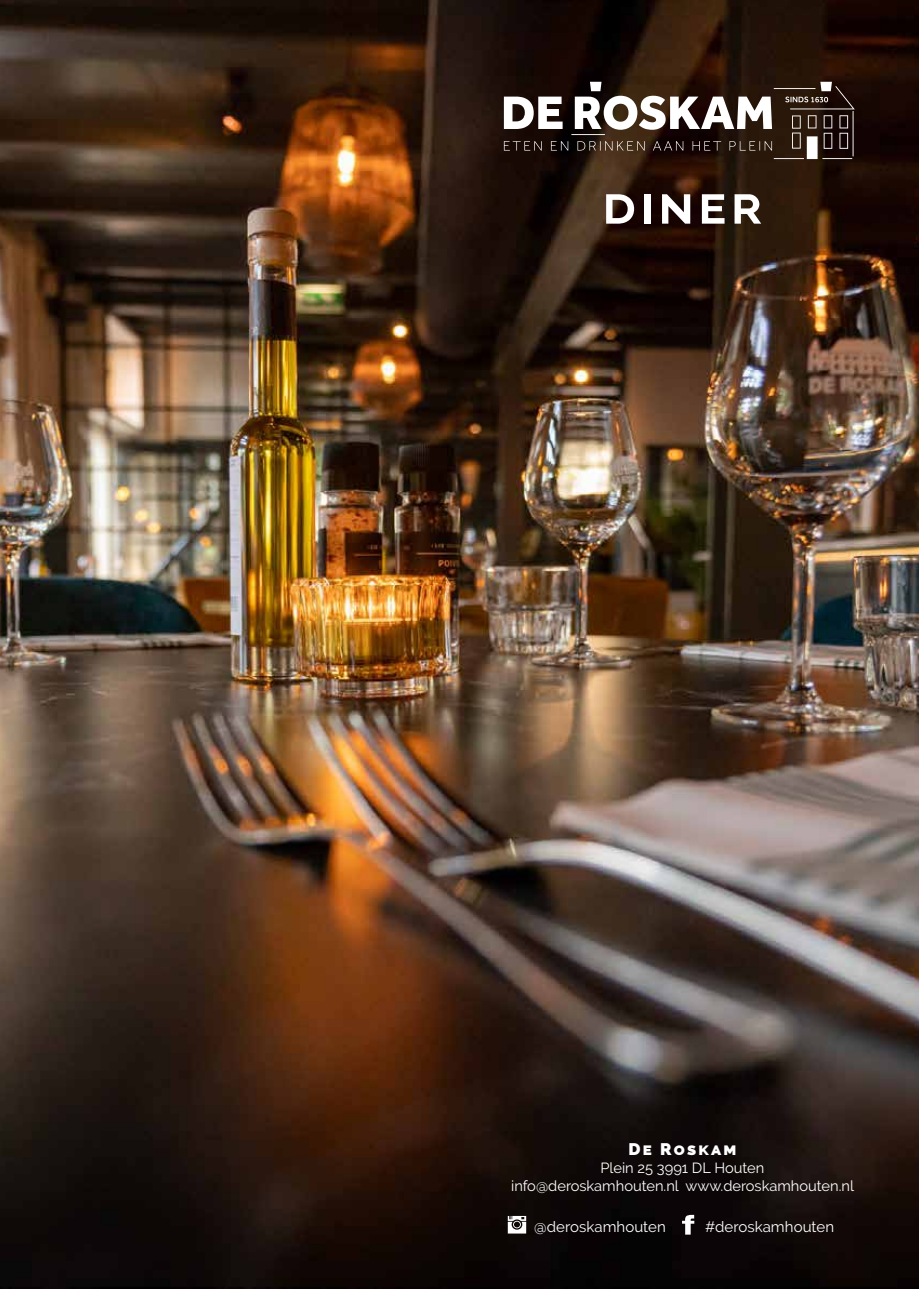
<style>
.page{position:relative;width:919px;height:1289px;background:#fff}
.page>*{position:absolute;margin:0;border:0;box-sizing:border-box;transform-origin:0 0}
.t1{font:700 52.5px "Raleway";letter-spacing:.085em;color:#fff}
.t2{font:800 16.8px "Raleway";letter-spacing:.13em;color:#fff}
.t3{font:15px "Raleway";letter-spacing:.005em;color:#fff}
.t4{font:14.7px/17.9px "Raleway";color:#fff;text-align:center}
</style>
<div class="page">
<img style="left:0;top:0;width:918px;height:1287px">
<svg style="left:504px;top:82px;width:350px;height:77px"></svg>
<svg style="left:682px;top:1214px;width:12px;height:20px"></svg>
<svg style="left:507px;top:1215px;width:19px;height:18px"></svg>
<h1 class="t1" style="left:602px;top:175px;width:161px">diner</h1>
<p class="t2" style="left:628px;top:1139px;width:109px">De Roskam</p>
<p class="t4" style="left:511px;top:1160px;width:344px">Plein 25 3991 DL Houten<br>info@deroskamhouten.nl www.deroskamhouten.nl</p>
<p class="t3" style="left:534px;top:1220px;width:133px">@deroskamhouten</p>
<p class="t3" style="left:705px;top:1220px;width:130px">#deroskamhouten</p>
</div>
